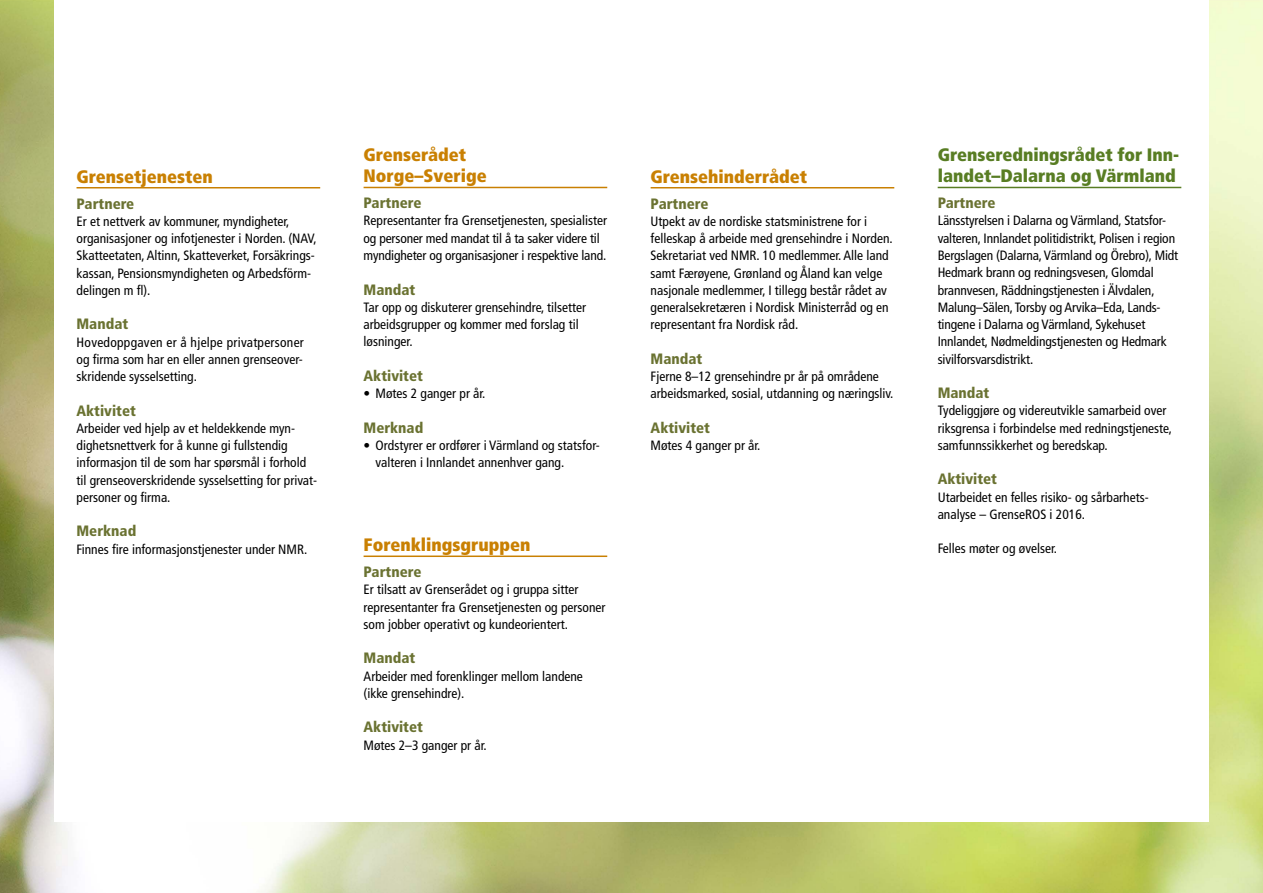
<style>
.page{position:relative;width:1263px;height:893px;background:#fff}
.page>*{position:absolute;margin:0;border:0;box-sizing:border-box;transform-origin:0 0}
.H2_Mellomtittel{font:900 condensed 18px/21px "Frutiger LT Std";color:#c98002}
.H2_Mellomtittel-2{font:900 condensed 18px/21px "Frutiger LT Std";color:#587d23}
.H3_Undertittel{font:900 condensed 15px "Frutiger LT Std";color:#6a7231}
.P_Brødtekst{font:condensed 13.5px/17.2px "Frutiger LT Std";color:#000}
.List{font:condensed 13.5px/17.2px "Frutiger LT Std";color:#000}
</style>
<div class="page">
<img style="left:0;top:0;width:1263px;height:893px">
<div style="left:54px;top:0;width:1155px;height:821px;background:#fff"></div>
<hr style="left:651px;top:187px;width:243px;height:1px;background:#c98002">
<hr style="left:938px;top:187px;width:243px;height:1px;background:#587d23">
<hr style="left:364px;top:187px;width:243px;height:1px;background:#c98002">
<hr style="left:364px;top:555px;width:243px;height:2px;background:#c98002">
<hr style="left:77px;top:187px;width:243px;height:1px;background:#c98002">
<h2 class="H2_Mellomtittel" style="left:77px;top:166px;width:138px">Grensetjenesten</h2>
<h3 class="H3_Undertittel" style="left:77px;top:194px;width:59px">Partnere</h3>
<p class="P_Brødtekst" style="left:77px;top:213px;width:242px">Er et nettverk av kommuner, myndigheter, organisasjoner og infotjenester i Norden. (NAV, Skatteetaten, Altinn, Skatteverket, Forsäkrings&shy;kassan, Pensionsmyndigheten og Arbedsförm&shy;delingen m fl).</p>
<h3 class="H3_Undertittel" style="left:77px;top:315px;width:53px">Mandat</h3>
<p class="P_Brødtekst" style="left:77px;top:333px;width:229px;text-align:justify">Hovedoppgaven er å hjelpe privatpersoner og firma som har en eller annen grenseover&shy;skridende sysselsetting.</p>
<h3 class="H3_Undertittel" style="left:77px;top:401px;width:61px">Aktivitet</h3>
<p class="P_Brødtekst" style="left:77px;top:420px;width:242px">Arbeider ved hjelp av et heldekkende myn&shy;dighetsnettverk for å kunne gi fullstendig informasjon til de som har spørsmål i forhold til grenseoverskridende sysselsetting for privat&shy;personer og firma.</p>
<h3 class="H3_Undertittel" style="left:77px;top:522px;width:61px">Merknad</h3>
<p class="P_Brødtekst" style="left:77px;top:540px;width:232px">Finnes fire informasjonstjenester under NMR.</p>
<h2 class="H2_Mellomtittel" style="left:364px;top:145px;width:125px">Grenserådet<br>Norge–Sverige</h2>
<h3 class="H3_Undertittel" style="left:364px;top:194px;width:59px">Partnere</h3>
<p class="P_Brødtekst" style="left:364px;top:212px;width:245px">Representanter fra Grensetjenesten, spesialister og personer med mandat til å ta saker videre til myndigheter og organisasjoner i respektive land.</p>
<h3 class="H3_Undertittel" style="left:364px;top:280px;width:53px">Mandat</h3>
<p class="P_Brødtekst" style="left:364px;top:299px;width:224px">Tar opp og diskuterer grensehindre, tilsetter arbeidsgrupper og kommer med forslag til løsninger.</p>
<h3 class="H3_Undertittel" style="left:364px;top:366px;width:61px">Aktivitet</h3>
<p class="List" style="left:364px;top:385px;width:123px">• Møtes 2 ganger pr år.</p>
<h3 class="H3_Undertittel" style="left:364px;top:418px;width:61px">Merknad</h3>
<p class="List" style="left:376px;top:437px;width:226px;text-indent:-12px">• Ordstyrer er ordfører i Värmland og statsfor&shy;valteren i Innlandet annenhver gang.</p>
<h2 class="H2_Mellomtittel" style="left:364px;top:534px;width:168px">Forenklingsgruppen</h2>
<h3 class="H3_Undertittel" style="left:364px;top:563px;width:59px">Partnere</h3>
<p class="P_Brødtekst" style="left:364px;top:581px;width:243px">Er tilsatt av Grenserådet og i gruppa sitter representanter fra Grensetjenesten og personer som jobber operativt og kundeorientert.</p>
<h3 class="H3_Undertittel" style="left:364px;top:649px;width:53px">Mandat</h3>
<p class="P_Brødtekst" style="left:364px;top:667px;width:221px">Arbeider med forenklinger mellom landene (ikke grensehindre).</p>
<h3 class="H3_Undertittel" style="left:364px;top:718px;width:61px">Aktivitet</h3>
<p class="P_Brødtekst" style="left:364px;top:736px;width:125px">Møtes 2–3 ganger pr år.</p>
<h2 class="H2_Mellomtittel" style="left:651px;top:166px;width:158px">Grensehinderrådet</h2>
<h3 class="H3_Undertittel" style="left:651px;top:194px;width:59px">Partnere</h3>
<p class="P_Brødtekst" style="left:651px;top:213px;width:244px">Utpekt av de nordiske statsministrene for i felleskap å arbeide med grensehindre i Norden.<br>Sekretariat ved NMR. 10 medlemmer. Alle land samt Færøyene, Grønland og Åland kan velge nasjonale medlemmer, I tillegg består rådet av generalsekretæren i Nordisk Ministerråd og en representant fra Nordisk råd.</p>
<h3 class="H3_Undertittel" style="left:651px;top:349px;width:53px">Mandat</h3>
<p class="P_Brødtekst" style="left:651px;top:368px;width:244px">Fjerne 8–12 grensehindre pr år på områdene arbeidsmarked, sosial, utdanning og næringsliv.</p>
<h3 class="H3_Undertittel" style="left:651px;top:418px;width:61px">Aktivitet</h3>
<p class="P_Brødtekst" style="left:651px;top:437px;width:111px">Møtes 4 ganger pr år.</p>
<h2 class="H2_Mellomtittel-2" style="left:938px;top:145px;width:243px">Grenseredningsrådet for Inn&shy;landet–Dalarna og Värmland</h2>
<h3 class="H3_Undertittel" style="left:938px;top:194px;width:59px">Partnere</h3>
<p class="P_Brødtekst" style="left:938px;top:212px;width:242px">Länsstyrelsen i Dalarna og Värmland, Statsfor&shy;valteren, Innlandet politidistrikt, Polisen i region Bergslagen (Dalarna, Värmland og Örebro), Midt Hedmark brann og redningsvesen, Glomdal brannvesen, Räddningstjenesten i Älvdalen, Malung–Sälen, Torsby og Arvika–Eda, Lands&shy;tingene i Dalarna og Värmland, Sykehuset Innlandet, Nødmeldingstjenesten og Hedmark sivilforsvarsdistrikt.</p>
<h3 class="H3_Undertittel" style="left:938px;top:384px;width:53px">Mandat</h3>
<p class="P_Brødtekst" style="left:938px;top:402px;width:236px">Tydeliggjøre og videreutvikle samarbeid over riksgrensa i forbindelse med redningstjeneste, samfunnssikkerhet og beredskap.</p>
<h3 class="H3_Undertittel" style="left:938px;top:470px;width:61px">Aktivitet</h3>
<p class="P_Brødtekst" style="left:938px;top:488px;width:212px">Utarbeidet en felles risiko- og sårbarhets&shy;analyse – GrenseROS i 2016.</p>
<p class="P_Brødtekst" style="left:938px;top:540px;width:121px">Felles møter og øvelser.</p>
</div>
